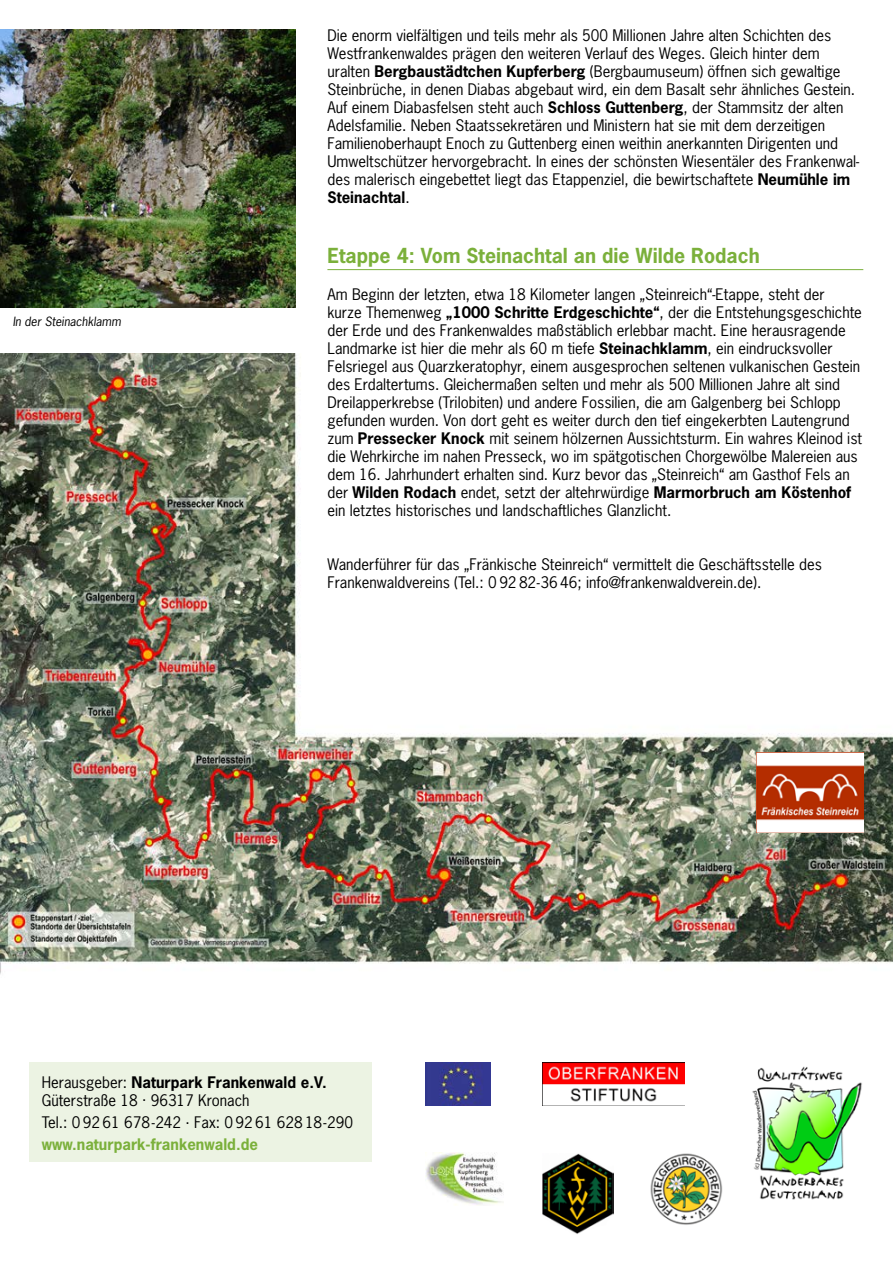
<style>
.page{position:relative;width:893px;height:1263px;background:#fff}
.page>*{position:absolute;margin:0;border:0;box-sizing:border-box;transform-origin:0 0}
.Headline{font:700 19.5px "News Gothic Std";color:#7bb03b}
.Fließtext{font:15px/18px "News Gothic Std";color:#000}
.Fließtext-2{font:700 15px "News Gothic Std";color:#000}
.Fließtext-3{font:700 15px "News Gothic Std";color:#7bb03b}
.Bildunterschrift{font:italic 12px "News Gothic Std";color:#000}
.s1{font-weight:700}
.s2{font-weight:400}
</style>
<div class="page">
<img style="left:0;top:353px;width:893px;height:621px">
<div style="left:30px;top:1062px;width:342px;height:100px;background:#ecf3e3"></div>
<img style="left:542px;top:1062px;width:142px;height:43px">
<hr style="left:327px;top:269px;width:536px;height:1px;background:#7bb03b">
<img style="left:0;top:30px;width:295px;height:278px">
<img style="left:757px;top:753px;width:106px;height:79px">
<img style="left:425px;top:1062px;width:65px;height:43px">
<img style="left:752px;top:1066px;width:110px;height:134px">
<img style="left:425px;top:1152px;width:78px;height:53px">
<img style="left:542px;top:1153px;width:71px;height:81px">
<img style="left:650px;top:1153px;width:73px;height:72px">
<p class="Bildunterschrift" style="left:13px;top:313px;width:110px">In der Steinachklamm</p>
<p class="Fließtext" style="left:327px;top:27px;width:533px">Die enorm vielfältigen und teils mehr als 500 Millionen Jahre alten Schichten des Westfrankenwaldes prägen den weiteren Verlauf des Weges. Gleich hinter dem uralten <span class="s1">Bergbaustädtchen Kupferberg</span> (Bergbaumuseum) öffnen sich gewaltige Steinbrüche, in denen Diabas abgebaut wird, ein dem Basalt sehr ähnliches Gestein.<br>Auf einem Diabasfelsen steht auch <span class="s1">Schloss Guttenberg</span>, der Stammsitz der alten Adelsfamilie. Neben Staatssekretären und Ministern hat sie mit dem derzeitigen Familienoberhaupt Enoch zu Guttenberg einen weithin anerkannten Dirigenten und Umweltschützer hervorgebracht. In eines der schönsten Wiesentäler des Frankenwal&shy;des malerisch eingebettet liegt das Etappenziel, die bewirtschaftete <span class="s1">Neumühle im Steinachtal</span>.</p>
<p class="Headline" style="left:327px;top:243px;width:434px">Etappe 4: Vom Steinachtal an die Wilde Rodach</p>
<p class="Fließtext" style="left:327px;top:285px;width:536px">Am Beginn der letzten, etwa 18 Kilometer langen „Steinreich“-Etappe, steht der kurze Themenweg <span class="s1">„1000 Schritte Erdgeschichte“</span>, der die Entstehungsgeschichte der Erde und des Frankenwaldes maßstäblich erlebbar macht. Eine herausragende Landmarke ist hier die mehr als 60 m tiefe <span class="s1">Steinachklamm</span>, ein eindrucksvoller Felsriegel aus Quarzkeratophyr, einem ausgesprochen seltenen vulkanischen Gestein des Erdaltertums. Gleichermaßen selten und mehr als 500 Millionen Jahre alt sind Dreilapperkrebse (Trilobiten) und andere Fossilien, die am Galgenberg bei Schlopp gefunden wurden. Von dort geht es weiter durch den tief eingekerbten Lautengrund zum <span class="s1">Pressecker Knock</span> mit seinem hölzernen Aussichtsturm. Ein wahres Kleinod ist die Wehrkirche im nahen Presseck, wo im spätgotischen Chorgewölbe Malereien aus dem 16. Jahrhundert erhalten sind. Kurz bevor das „Steinreich“ am Gasthof Fels an der <span class="s1">Wilden Rodach</span> endet, setzt der altehrwürdige <span class="s1">Marmorbruch am Köstenhof </span>ein letztes historisches und landschaftliches Glanzlicht.</p>
<p class="Fließtext" style="left:327px;top:555px;width:496px">Wanderführer für das „Fränkische Steinreich“ vermittelt die Geschäftsstelle des<br>Frankenwaldvereins (Tel.: 0 92 82-36 46; info@frankenwaldverein.de).</p>
<p class="Fließtext-2" style="left:42px;top:1072px;width:286px"><span class="s2">Herausgeber:</span> Naturpark Frankenwald e.V.</p>
<p class="Fließtext" style="left:42px;top:1091px;width:209px">Güterstraße 18 . 96317 Kronach</p>
<p class="Fließtext" style="left:42px;top:1113px;width:313px">Tel.: 0 92 61 678-242 . Fax: 0 92 61 628 18-290</p>
<p class="Fließtext-3" style="left:42px;top:1135px;width:218px">www.naturpark-frankenwald.de</p>
</div>
